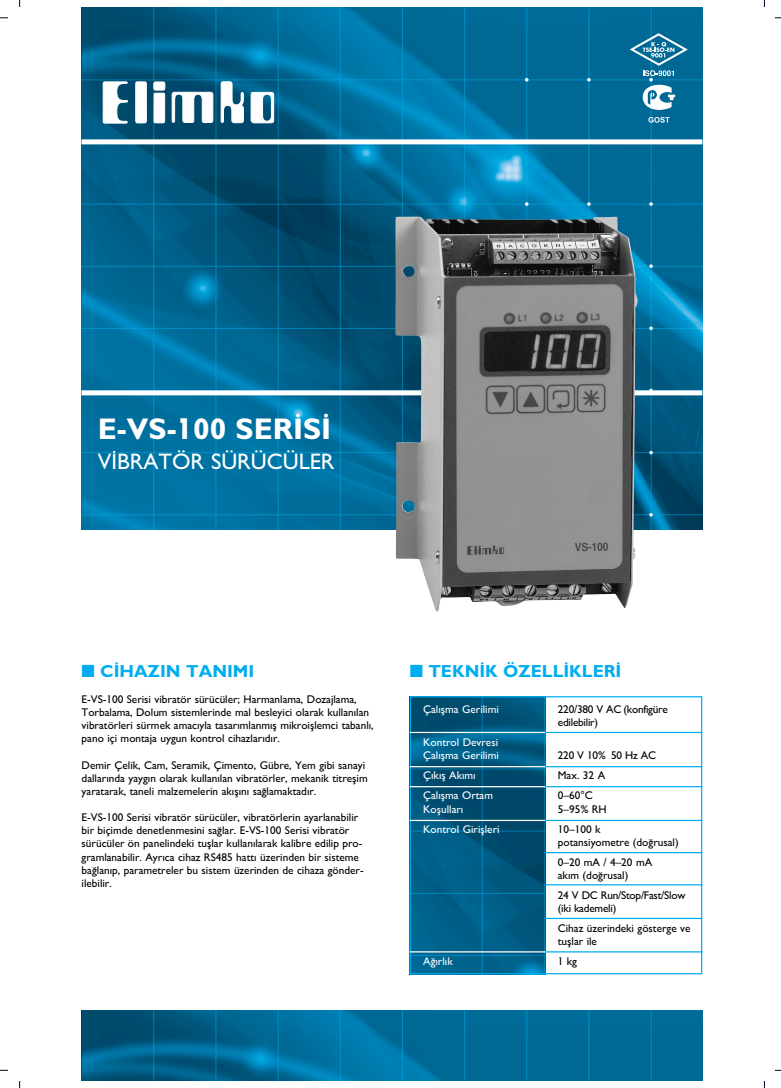
<style>
.page{position:relative;width:781px;height:1088px;background:#fff}
.page>*{position:absolute;margin:0;border:0;box-sizing:border-box;transform-origin:0 0}
.t1{font:30px "M Gill Sans Bold Barek";color:#fff}
.t2{font:22.5px "M Gill Sans Barek";color:#fff}
.t3{font:17.5px "M Gill Sans Bold Barek";color:#00aeef}
.t4{font:11.25px/13.1px "M Gill Sans Barek";color:#000}
.t5{font:11.25px/13.1px "M Gill Sans Barek";color:#fff}
.t6{font:11.25px/13.1px "M Gill Sans Barek";letter-spacing:-.02em;color:#000}
</style>
<div class="page">
<hr style="left:0;top:17px;width:780px;height:1px;background:#000424">
<hr style="left:0;top:1070px;width:780px;height:1px;background:#000424">
<hr style="left:19px;top:0;width:1px;height:1088px;background:#000424">
<hr style="left:763px;top:0;width:1px;height:1088px;background:#000424">
<div style="left:9px;top:7px;width:765px;height:1074px;background:#fff"></div>
<img style="left:82px;top:7px;width:620px;height:523px">
<div style="left:81px;top:390px;width:621px;height:5px;background:#fff"></div>
<div style="left:81px;top:139px;width:621px;height:5px;background:#fff"></div>
<img style="left:82px;top:1010px;width:620px;height:71px">
<img style="left:395px;top:328px;width:240px;height:283px">
<img style="left:411px;top:698px;width:134px;height:274px">
<div style="left:409px;top:696px;width:293px;height:278px;border:1px solid #00aeef"></div>
<hr style="left:409px;top:732px;width:147px;height:1px;background:#fff">
<hr style="left:545px;top:732px;width:157px;height:1px;background:#00aeef">
<hr style="left:409px;top:766px;width:147px;height:1px;background:#fff">
<hr style="left:545px;top:766px;width:157px;height:1px;background:#00aeef">
<hr style="left:545px;top:852px;width:157px;height:1px;background:#00aeef">
<hr style="left:545px;top:884px;width:157px;height:1px;background:#00aeef">
<hr style="left:545px;top:918px;width:157px;height:1px;background:#00aeef">
<hr style="left:409px;top:951px;width:147px;height:1px;background:#fff">
<hr style="left:545px;top:951px;width:157px;height:1px;background:#00aeef">
<hr style="left:409px;top:786px;width:147px;height:1px;background:#fff">
<hr style="left:545px;top:786px;width:157px;height:1px;background:#00aeef">
<hr style="left:409px;top:820px;width:147px;height:1px;background:#fff">
<hr style="left:545px;top:820px;width:157px;height:1px;background:#00aeef">
<svg style="left:629px;top:33px;width:58px;height:43px;background:#3185a9"></svg>
<svg style="left:641px;top:85px;width:33px;height:25px"></svg>
<svg style="left:648px;top:117px;width:21px;height:6px"></svg>
<svg style="left:103px;top:82px;width:25px;height:41px"></svg>
<svg style="left:136px;top:82px;width:10px;height:41px"></svg>
<svg style="left:154px;top:82px;width:11px;height:41px"></svg>
<svg style="left:172px;top:92px;width:41px;height:31px"></svg>
<svg style="left:221px;top:82px;width:22px;height:41px"></svg>
<svg style="left:251px;top:92px;width:22px;height:31px"></svg>
<h1 class="t1" style="left:98px;top:418px;width:235px">E-VS-100 SER‹S‹</h1>
<h2 class="t2" style="left:98px;top:454px;width:238px">V‹BRATÖR SÜRÜCÜLER</h2>
<h3 class="t3" style="left:82px;top:665px;width:174px">■ C‹HAZIN TANIMI</h3>
<p class="t4" style="left:82px;top:694px;width:293px">E-VS-100 Serisi vibratör sürücüler; Harmanlama, Dozajlama, Torbalama, Dolum sistemlerinde mal besleyici olarak kullan›lan vibratörleri sürmek amac›yla tasar›mlanm›fl mikroifllemci tabanl›, pano içi montaja uygun kontrol cihazlar›d›r.</p>
<p class="t4" style="left:82px;top:759px;width:287px">Demir Çelik, Cam, Seramik, Çimento, Gübre, Yem gibi sanayi dallar›nda yayg›n olarak kullan›lan vibratörler, mekanik titreflim yaratarak, taneli malzemelerin ak›fl›n› sa¤lamaktad›r.</p>
<p class="t4" style="left:82px;top:812px;width:283px">E-VS-100 Serisi vibratör sürücüler, vibratörlerin ayarlanabilir bir biçimde denetlenmesini sa¤lar. E-VS-100 Serisi vibratör sürücüler ön panelindeki tufllar kullan›larak kalibre edilip pro&shy;gramlanabilir. Ayr›ca cihaz RS485 hatt› üzerinden bir sisteme ba¤lan›p, parametreler bu sistem üzerinden de cihaza gönder&shy;ilebilir.</p>
<h3 class="t3" style="left:409px;top:665px;width:213px">■ TEKN‹K ÖZELL‹KLER‹</h3>
<p class="t5" style="left:423px;top:704px;width:77px">Çal›flma Gerilimi</p>
<p class="t6" style="left:557px;top:704px;width:111px">220/380 V AC (konfigüre edilebilir)</p>
<p class="t5" style="left:423px;top:737px;width:77px">Kontrol Devresi<br>Çal›flma Gerilimi</p>
<p class="t6" style="left:557px;top:750px;width:100px">220 V 10% 50 Hz AC</p>
<p class="t5" style="left:423px;top:770px;width:54px">Ç›k›fl Ak›m›</p>
<p class="t4" style="left:557px;top:770px;width:49px">Max. 32 A</p>
<p class="t5" style="left:423px;top:790px;width:71px">Çal›flma Ortam</p>
<p class="t4" style="left:557px;top:790px;width:36px">0–60°C</p>
<p class="t5" style="left:423px;top:803px;width:42px">Koflullar›</p>
<p class="t4" style="left:557px;top:803px;width:50px">5–95% RH</p>
<p class="t5" style="left:423px;top:823px;width:78px">Kontrol Giriflleri</p>
<p class="t4" style="left:557px;top:823px;width:122px">10–100 k<br>potansiyometre (do¤rusal)</p>
<p class="t4" style="left:557px;top:856px;width:96px">0–20 mA / 4–20 mA ak›m (do¤rusal)</p>
<p class="t6" style="left:557px;top:890px;width:129px">24 V DC Run/Stop/Fast/Slow (iki kademeli)</p>
<p class="t4" style="left:557px;top:923px;width:134px">Cihaz üzerindeki gösterge ve tufllar ile</p>
<p class="t5" style="left:423px;top:956px;width:31px">A¤›rl›k</p>
<p class="t4" style="left:557px;top:956px;width:21px">1 kg</p>
</div>
